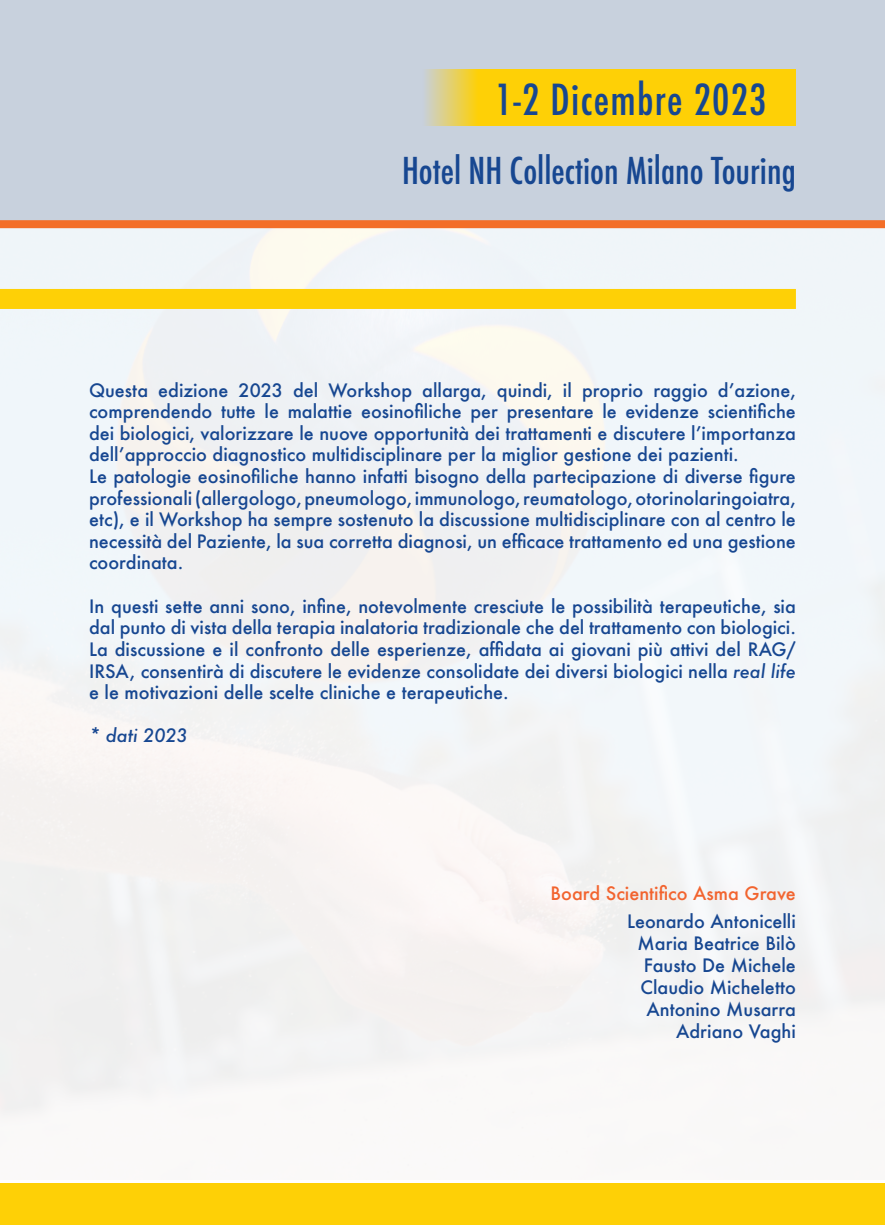
<style>
.page{position:relative;width:885px;height:1225px;background:#fff}
.page>*{position:absolute;margin:0;border:0;box-sizing:border-box;transform-origin:0 0}
.t1{font:500 condensed 41.6px "Futura";letter-spacing:.03em;color:#174791}
.t2{font:500 condensed 36px "Futura";color:#174791}
.t3{font:500 18px/21.6px "Futura";color:#174791;text-align:right}
.t4{font:500 18px "Futura";color:#f2642f}
.t5{font:italic 500 18px "Futura";color:#174791}
.s1{font-style:italic}
</style>
<div class="page">
<img style="left:0;top:228px;width:884px;height:889px">
<div style="left:0;top:0;width:884px;height:224px;background:#c8d1dd"></div>
<div style="left:0;top:220px;width:884px;height:8px;background:#f36e28"></div>
<div style="left:422px;top:69px;width:373px;height:57px;background:#fed006"></div>
<div style="left:0;top:289px;width:795px;height:20px;background:#fed006"></div>
<div style="left:0;top:1184px;width:884px;height:41px;background:#fed006"></div>
<h1 class="t1" style="left:495px;top:73px;width:273px">1-2 Dicembre 2023</h1>
<h2 class="t2" style="left:402px;top:147px;width:395px">Hotel NH Collection Milano Touring</h2>
<p class="t3" style="left:89px;top:379px;width:708px;text-align:left">Questa edizione 2023 del Workshop allarga, quindi, il proprio raggio d’azione, comprendendo tutte le malattie eosinofiliche per presentare le evidenze scientifiche dei biologici, valorizzare le nuove opportunità dei trattamenti e discutere l’importanza dell’approccio diagnostico multidisciplinare per la miglior gestione dei pazienti.<br>Le patologie eosinofiliche hanno infatti bisogno della partecipazione di diverse figure professionali (allergologo, pneumologo, immunologo, reumatologo, otorinolaringoiatra, etc), e il Workshop ha sempre sostenuto la discussione multidisciplinare con al centro le necessità del Paziente, la sua corretta diagnosi, un efficace trattamento ed una gestione coordinata.</p>
<p class="t3" style="left:89px;top:595px;width:708px;text-align:justify">In questi sette anni sono, infine, notevolmente cresciute le possibilità terapeutiche, sia dal punto di vista della terapia inalatoria tradizionale che del trattamento con biologici.<br>La discussione e il confronto delle esperienze, affidata ai giovani più attivi del RAG/ IRSA, consentirà di discutere le evidenze consolidate dei diversi biologici nella <span class="s1">real life </span>e le motivazioni delle scelte cliniche e terapeutiche.</p>
<p class="t5" style="left:89px;top:723px;width:100px">* dati 2023</p>
<p class="t4" style="left:550px;top:881px;width:247px">Board Scientifico Asma Grave</p>
<p class="t3" style="left:627px;top:910px;width:170px">Leonardo Antonicelli<br>Maria Beatrice Bilò<br>Fausto De Michele<br>Claudio Micheletto<br>Antonino Musarra<br>Adriano Vaghi</p>
</div>
